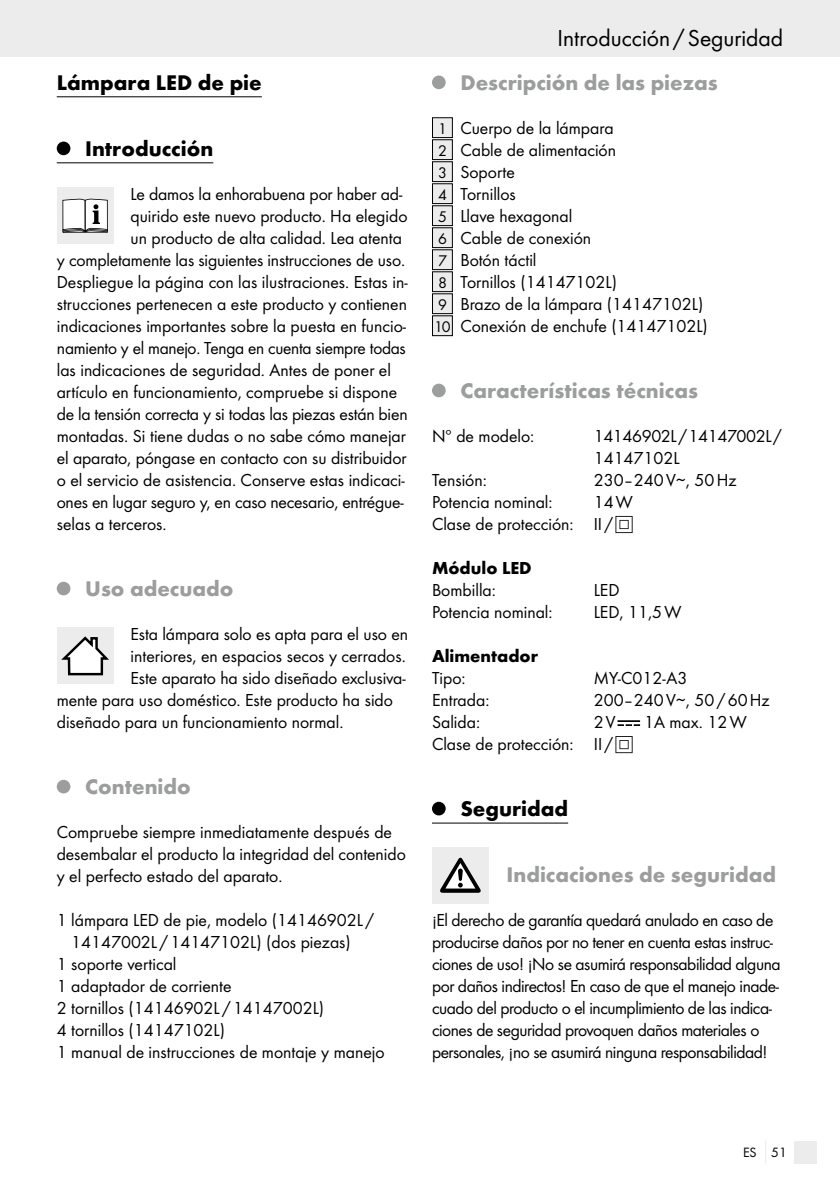
<style>
.page{position:relative;width:840px;height:1191px;background:#fff}
.page>*{position:absolute;margin:0;border:0;box-sizing:border-box;transform-origin:0 0}
.t1{font:24px "Futura Boo";color:#000}
.t2{font:700 22px "Futura";color:#9c9d9d}
.t3{font:700 22px "Futura";color:#000}
.t4{font:18px/22px "Futura Boo";color:#000}
.t5{font:18px/22px "Futura Boo";letter-spacing:-.025em;color:#000}
.t6{font:18px/22px "Futura Boo";letter-spacing:-.02em;color:#000}
.t7{font:700 18px "Futura";color:#000}
.t8{font:14px "Futura Boo";color:#000}
.s1{font-size:16px}
</style>
<div class="page">
<div style="left:0;top:0;width:839px;height:57px;background:#ececec"></div>
<div style="left:794px;top:1140px;width:22px;height:23px;background:#ececec"></div>
<hr style="left:57px;top:96px;width:205px;height:1px;background:#000">
<hr style="left:57px;top:162px;width:156px;height:1px;background:#000">
<div style="left:57px;top:142px;width:13px;height:13px;background:#000;border-radius:50%"></div>
<div style="left:57px;top:187px;width:56px;height:57px;background:#ececec"></div>
<svg style="left:62px;top:199px;width:46px;height:34px;background:#c6c6c6"></svg>
<div style="left:57px;top:582px;width:13px;height:13px;background:#9c9d9d;border-radius:50%"></div>
<div style="left:57px;top:627px;width:56px;height:57px;background:#ececec"></div>
<svg style="left:61px;top:636px;width:48px;height:40px"></svg>
<div style="left:57px;top:780px;width:13px;height:13px;background:#9c9d9d;border-radius:50%"></div>
<hr style="left:432px;top:822px;width:136px;height:1px;background:#000">
<div style="left:432px;top:76px;width:13px;height:13px;background:#9c9d9d;border-radius:50%"></div>
<div style="left:432px;top:118px;width:20px;height:20px;background:#ececec"></div>
<div style="left:432px;top:117px;width:20px;height:21px;border:1px solid #000"></div>
<div style="left:432px;top:140px;width:20px;height:20px;background:#ececec"></div>
<div style="left:432px;top:139px;width:20px;height:21px;border:1px solid #000"></div>
<div style="left:432px;top:162px;width:20px;height:20px;background:#ececec"></div>
<div style="left:432px;top:161px;width:20px;height:21px;border:1px solid #000"></div>
<div style="left:432px;top:184px;width:20px;height:20px;background:#ececec"></div>
<div style="left:432px;top:183px;width:20px;height:21px;border:1px solid #000"></div>
<div style="left:432px;top:206px;width:20px;height:20px;background:#ececec"></div>
<div style="left:432px;top:205px;width:20px;height:21px;border:1px solid #000"></div>
<div style="left:432px;top:228px;width:20px;height:20px;background:#ececec"></div>
<div style="left:432px;top:227px;width:20px;height:21px;border:1px solid #000"></div>
<div style="left:432px;top:250px;width:20px;height:20px;background:#ececec"></div>
<div style="left:432px;top:249px;width:20px;height:21px;border:1px solid #000"></div>
<div style="left:432px;top:272px;width:20px;height:20px;background:#ececec"></div>
<div style="left:432px;top:271px;width:20px;height:21px;border:1px solid #000"></div>
<div style="left:432px;top:294px;width:20px;height:20px;background:#ececec"></div>
<div style="left:432px;top:293px;width:20px;height:21px;border:1px solid #000"></div>
<div style="left:432px;top:316px;width:20px;height:20px;background:#ececec"></div>
<div style="left:432px;top:315px;width:20px;height:21px;border:1px solid #000"></div>
<div style="left:432px;top:384px;width:13px;height:13px;background:#9c9d9d;border-radius:50%"></div>
<svg style="left:615px;top:516px;width:17px;height:17px"></svg>
<svg style="left:617px;top:721px;width:22px;height:5px"></svg>
<svg style="left:615px;top:736px;width:17px;height:17px"></svg>
<div style="left:432px;top:802px;width:13px;height:13px;background:#000;border-radius:50%"></div>
<div style="left:432px;top:847px;width:56px;height:56px;background:#ececec"></div>
<svg style="left:440px;top:857px;width:40px;height:35px"></svg>
<p class="t3" style="left:57px;top:69px;width:206px">Lámpara LED de pie</p>
<p class="t3" style="left:85px;top:135px;width:130px">Introducción</p>
<p class="t4" style="left:130px;top:183px;width:273px">Le damos la enhorabuena por haber ad-</p>
<p class="t4" style="left:130px;top:205px;width:278px">quirido este nuevo producto. Ha elegido</p>
<p class="t4" style="left:130px;top:227px;width:273px">un producto de alta calidad. Lea atenta</p>
<p class="t4" style="left:57px;top:249px;width:350px">y completamente las siguientes instrucciones de uso.</p>
<p class="t4" style="left:57px;top:271px;width:352px">Despliegue la página con las ilustraciones. Estas in-</p>
<p class="t4" style="left:57px;top:293px;width:351px">strucciones pertenecen a este producto y contienen</p>
<p class="t4" style="left:57px;top:315px;width:350px">indicaciones importantes sobre la puesta en funcio-</p>
<p class="t4" style="left:57px;top:337px;width:350px">namiento y el manejo. Tenga en cuenta siempre todas</p>
<p class="t4" style="left:57px;top:359px;width:335px">las indicaciones de seguridad. Antes de poner el</p>
<p class="t4" style="left:57px;top:381px;width:342px">artículo en funcionamiento, compruebe si dispone</p>
<p class="t4" style="left:57px;top:403px;width:352px">de la tensión correcta y si todas las piezas están bien</p>
<p class="t4" style="left:57px;top:425px;width:350px">montadas. Si tiene dudas o no sabe cómo manejar</p>
<p class="t4" style="left:57px;top:447px;width:351px">el aparato, póngase en contacto con su distribuidor</p>
<p class="t4" style="left:57px;top:469px;width:349px">o el servicio de asistencia. Conserve estas indicaci-</p>
<p class="t4" style="left:57px;top:491px;width:348px">ones en lugar seguro y, en caso necesario, entrégue-</p>
<p class="t4" style="left:57px;top:513px;width:111px">selas a terceros.</p>
<p class="t2" style="left:85px;top:575px;width:150px">Uso adecuado</p>
<p class="t4" style="left:130px;top:623px;width:279px">Esta lámpara solo es apta para el uso en</p>
<p class="t4" style="left:130px;top:645px;width:277px">interiores, en espacios secos y cerrados.</p>
<p class="t4" style="left:130px;top:667px;width:276px">Este aparato ha sido diseñado exclusiva-</p>
<p class="t4" style="left:57px;top:689px;width:337px">mente para uso doméstico. Este producto ha sido</p>
<p class="t4" style="left:57px;top:711px;width:288px">diseñado para un funcionamiento normal.</p>
<p class="t2" style="left:85px;top:773px;width:107px">Contenido</p>
<p class="t4" style="left:57px;top:821px;width:350px">Compruebe siempre inmediatamente después de desembalar el producto la integridad del contenido y el perfecto estado del aparato.</p>
<p class="t4" style="left:57px;top:909px;width:318px">1 lámpara LED de pie, modelo (14146902L /</p>
<p class="t4" style="left:71px;top:931px;width:281px">14147002L /14147102L) (dos piezas)</p>
<p class="t4" style="left:57px;top:953px;width:121px">1 soporte vertical</p>
<p class="t4" style="left:57px;top:975px;width:176px">1 adaptador de corriente</p>
<p class="t4" style="left:57px;top:997px;width:269px">2 tornillos (14146902L /14147002L)</p>
<p class="t4" style="left:57px;top:1019px;width:170px">4 tornillos (14147102L)</p>
<p class="t4" style="left:57px;top:1041px;width:329px">1 manual de instrucciones de montaje y manejo</p>
<h1 class="t1" style="left:557px;top:24px;width:227px">Introducción /Seguridad</h1>
<p class="t2" style="left:460px;top:69px;width:259px">Descripción de las piezas</p>
<p class="t4" style="left:434px;top:117px;width:275px"><span class="s1">1</span> Cuerpo de la lámpara<br><span class="s1">2</span> Cable de alimentación<br><span class="s1">3</span> Soporte<br><span class="s1">4</span> Tornillos<br><span class="s1">5</span> Llave hexagonal<br><span class="s1">6</span> Cable de conexión<br><span class="s1">7</span> Botón táctil<br><span class="s1">8</span> Tornillos (14147102L)<br><span class="s1">9</span> Brazo de la lámpara (14147102L)<br><span class="s1">10</span> Conexión de enchufe (14147102L)</p>
<p class="t2" style="left:460px;top:377px;width:239px">Características técnicas</p>
<p class="t4" style="left:432px;top:425px;width:104px">Nº de modelo:</p>
<p class="t6" style="left:593px;top:425px;width:189px">14146902L/14147002L/<br>14147102L</p>
<p class="t4" style="left:432px;top:469px;width:56px">Tensión:</p>
<p class="t4" style="left:593px;top:469px;width:144px">230–240V∼, 50Hz</p>
<p class="t4" style="left:432px;top:491px;width:122px">Potencia nominal:</p>
<p class="t4" style="left:432px;top:491px;width:202px;text-indent:162px">14W<br>Clase de protección: II /</p>
<p class="t7" style="left:432px;top:557px;width:101px">Módulo LED</p>
<p class="t4" style="left:432px;top:579px;width:65px">Bombilla:</p>
<p class="t4" style="left:593px;top:579px;width:27px">LED</p>
<p class="t4" style="left:432px;top:601px;width:122px">Potencia nominal:</p>
<p class="t4" style="left:593px;top:601px;width:89px">LED, 11,5W</p>
<p class="t7" style="left:432px;top:645px;width:108px">Alimentador</p>
<p class="t4" style="left:432px;top:667px;width:35px">Tipo:</p>
<p class="t4" style="left:593px;top:667px;width:95px">MY-C012-A3</p>
<p class="t4" style="left:432px;top:689px;width:59px">Entrada:</p>
<p class="t4" style="left:593px;top:689px;width:177px">200–240V∼, 50/60Hz</p>
<p class="t4" style="left:432px;top:711px;width:50px">Salida:</p>
<p class="t4" style="left:593px;top:711px;width:23px">2V</p>
<p class="t4" style="left:643px;top:711px;width:104px">1A max. 12W</p>
<p class="t4" style="left:432px;top:733px;width:183px">Clase de protección: II /</p>
<p class="t3" style="left:460px;top:795px;width:109px">Seguridad</p>
<p class="t2" style="left:506px;top:861px;width:271px">Indicaciones de seguridad</p>
<p class="t5" style="left:432px;top:909px;width:350px">¡El derecho de garantía quedará anulado en caso de producirse daños por no tener en cuenta estas instruc&shy;ciones de uso! ¡No se asumirá responsabilidad alguna por daños indirectos! En caso de que el manejo inade&shy;cuado del producto o el incumplimiento de las indica&shy;ciones de seguridad provoquen daños materiales o personales, ¡no se asumirá ninguna responsabilidad!</p>
<p class="t8" style="left:742px;top:1144px;width:45px">ES 51</p>
</div>
